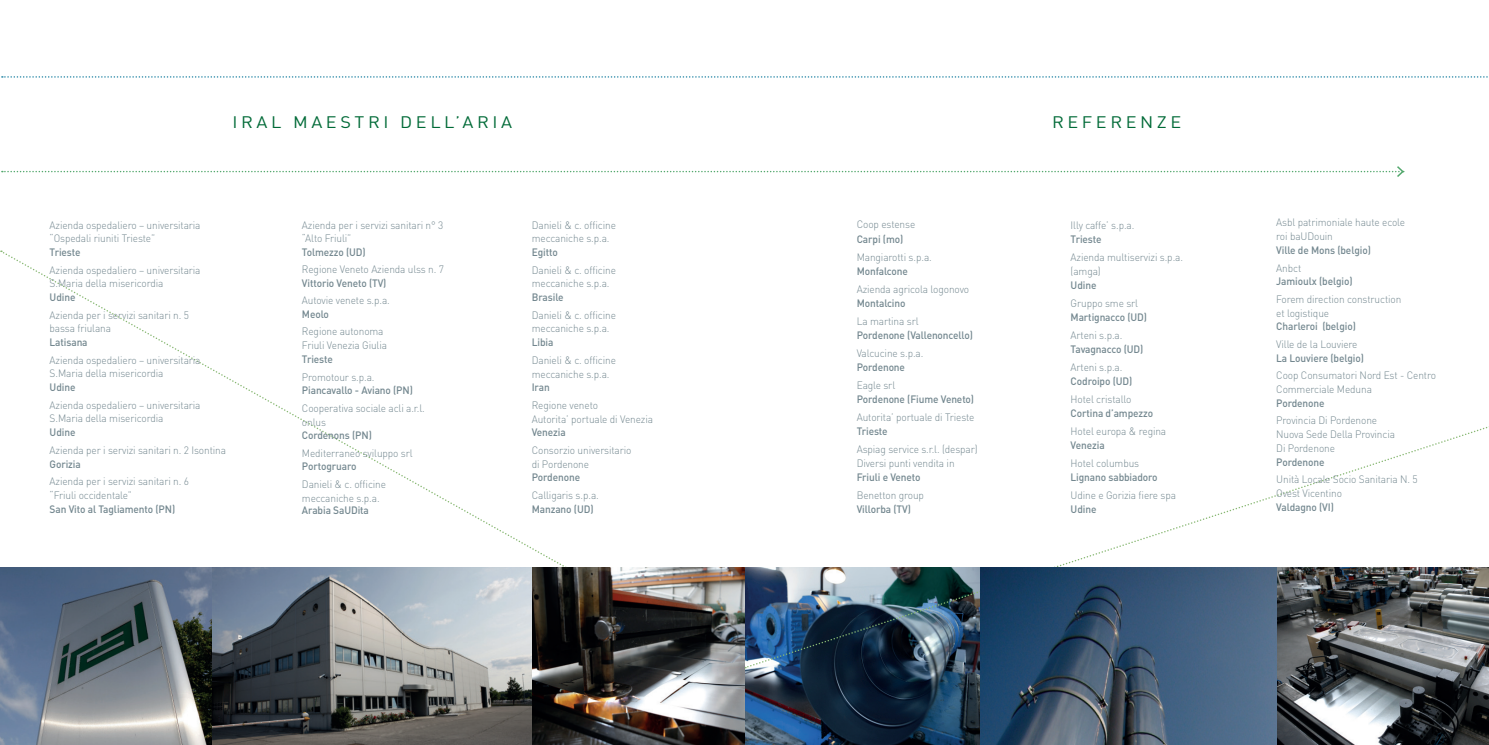
<style>
.page{position:relative;width:1489px;height:745px;background:#fff}
.page>*{position:absolute;margin:0;border:0;box-sizing:border-box;transform-origin:0 0}
.t1{font:16.5px "DIN";letter-spacing:.2em;color:#006a37;scale:1.09 1}
.t2{font:300 10.62px/13.8px "DIN";letter-spacing:-.01em;color:#73878f;scale:.95 1}
.t3{font:500 10.62px "DIN";letter-spacing:-.01em;color:#73878f;scale:.95 1}
</style>
<div class="page">
<img style="left:0;top:567px;width:1488px;height:177px">
<svg style="left:2px;top:166px;width:1402px;height:11px"></svg>
<svg style="left:2px;top:76px;width:1486px;height:2px"></svg>
<svg style="left:2px;top:250px;width:743px;height:418px"></svg>
<svg style="left:746px;top:427px;width:742px;height:241px"></svg>
<h1 class="t1" style="left:232px;top:112px;width:258px">IRAL MAESTRI DELL’ARIA</h1>
<h1 class="t1" style="left:1052px;top:112px;width:120px">REFERENZE</h1>
<p class="t2" style="left:50px;top:217px;width:160px">Azienda ospedaliero – universitaria “Ospedali riuniti Trieste”</p>
<p class="t3" style="left:50px;top:245px;width:34px">Trieste</p>
<p class="t2" style="left:50px;top:262px;width:160px">Azienda ospedaliero – universitaria<br>S.Maria della misericordia</p>
<p class="t3" style="left:50px;top:290px;width:29px">Udine</p>
<p class="t2" style="left:50px;top:307px;width:148px">Azienda per i servizi sanitari n. 5 bassa friulana</p>
<p class="t3" style="left:50px;top:335px;width:42px">Latisana</p>
<p class="t2" style="left:50px;top:352px;width:160px">Azienda ospedaliero – universitaria<br>S.Maria della misericordia</p>
<p class="t3" style="left:50px;top:380px;width:29px">Udine</p>
<p class="t2" style="left:50px;top:397px;width:160px">Azienda ospedaliero – universitaria<br>S.Maria della misericordia</p>
<p class="t3" style="left:50px;top:425px;width:29px">Udine</p>
<p class="t2" style="left:50px;top:442px;width:187px">Azienda per i servizi sanitari n. 2 Isontina</p>
<p class="t3" style="left:50px;top:456px;width:34px">Gorizia</p>
<p class="t2" style="left:50px;top:474px;width:148px">Azienda per i servizi sanitari n. 6 “Friuli occidentale”</p>
<p class="t3" style="left:50px;top:501px;width:134px">San Vito al Tagliamento (PN)</p>
<p class="t2" style="left:302px;top:218px;width:150px">Azienda per i servizi sanitari n° 3 “Alto Friuli”</p>
<p class="t3" style="left:302px;top:245px;width:69px">Tolmezzo (UD)</p>
<p class="t2" style="left:302px;top:262px;width:151px">Regione Veneto Azienda ulss n. 7</p>
<p class="t3" style="left:302px;top:276px;width:90px">Vittorio Veneto (TV)</p>
<p class="t2" style="left:302px;top:293px;width:94px">Autovie venete s.p.a.</p>
<p class="t3" style="left:302px;top:307px;width:30px">Meolo</p>
<p class="t2" style="left:302px;top:324px;width:91px">Regione autonoma<br>Friuli Venezia Giulia</p>
<p class="t3" style="left:302px;top:352px;width:34px">Trieste</p>
<p class="t2" style="left:302px;top:370px;width:78px">Promotour s.p.a.</p>
<p class="t3" style="left:302px;top:383px;width:118px">Piancavallo - Aviano (PN)</p>
<p class="t2" style="left:302px;top:401px;width:131px">Cooperativa sociale acli a.r.l. onlus</p>
<p class="t3" style="left:302px;top:428px;width:75px">Cordenons (PN)</p>
<p class="t2" style="left:302px;top:446px;width:118px">Mediterraneo sviluppo srl</p>
<p class="t3" style="left:302px;top:459px;width:59px">Portogruaro</p>
<p class="t2" style="left:302px;top:477px;width:90px">Danieli &amp; c. officine meccaniche s.p.a.</p>
<p class="t3" style="left:302px;top:503px;width:72px">Arabia SaUDita</p>
<p class="t2" style="left:531px;top:218px;width:90px">Danieli &amp; c. officine meccaniche s.p.a.</p>
<p class="t3" style="left:531px;top:245px;width:29px">Egitto</p>
<p class="t2" style="left:531px;top:262px;width:90px">Danieli &amp; c. officine meccaniche s.p.a.</p>
<p class="t3" style="left:531px;top:290px;width:35px">Brasile</p>
<p class="t2" style="left:531px;top:307px;width:90px">Danieli &amp; c. officine meccaniche s.p.a.</p>
<p class="t3" style="left:531px;top:335px;width:24px">Libia</p>
<p class="t2" style="left:531px;top:352px;width:90px">Danieli &amp; c. officine meccaniche s.p.a.</p>
<p class="t3" style="left:531px;top:380px;width:21px">Iran</p>
<p class="t2" style="left:531px;top:397px;width:129px">Regione veneto<br>Autorita’ portuale di Venezia</p>
<p class="t3" style="left:531px;top:425px;width:37px">Venezia</p>
<p class="t2" style="left:531px;top:442px;width:106px">Consorzio universitario di Pordenone</p>
<p class="t3" style="left:531px;top:470px;width:52px">Pordenone</p>
<p class="t2" style="left:531px;top:487px;width:72px">Calligaris s.p.a.</p>
<p class="t3" style="left:531px;top:501px;width:67px">Manzano (UD)</p>
<p class="t2" style="left:856px;top:217px;width:63px">Coop estense</p>
<p class="t3" style="left:856px;top:232px;width:51px">Carpi (mo)</p>
<p class="t2" style="left:856px;top:249px;width:81px">Mangiarotti s.p.a.</p>
<p class="t3" style="left:856px;top:264px;width:55px">Monfalcone</p>
<p class="t2" style="left:856px;top:281px;width:120px">Azienda agricola logonovo</p>
<p class="t3" style="left:856px;top:296px;width:53px">Montalcino</p>
<p class="t2" style="left:856px;top:313px;width:67px">La martina srl</p>
<p class="t3" style="left:856px;top:328px;width:124px">Pordenone (Vallenoncello)</p>
<p class="t2" style="left:856px;top:345px;width:72px">Valcucine s.p.a.</p>
<p class="t3" style="left:856px;top:360px;width:52px">Pordenone</p>
<p class="t2" style="left:856px;top:377px;width:42px">Eagle srl</p>
<p class="t3" style="left:856px;top:392px;width:125px">Pordenone (Fiume Veneto)</p>
<p class="t2" style="left:856px;top:409px;width:126px">Autorita’ portuale di Trieste</p>
<p class="t3" style="left:856px;top:424px;width:34px">Trieste</p>
<p class="t2" style="left:856px;top:441px;width:129px">Aspiag service s.r.l. (despar)<br>Diversi punti vendita in</p>
<p class="t3" style="left:856px;top:470px;width:69px">Friuli e Veneto</p>
<p class="t2" style="left:856px;top:487px;width:72px">Benetton group</p>
<p class="t3" style="left:856px;top:502px;width:59px">Villorba (TV)</p>
<p class="t2" style="left:1070px;top:217px;width:69px">Illy caffe’ s.p.a.</p>
<p class="t3" style="left:1070px;top:232px;width:34px">Trieste</p>
<p class="t2" style="left:1070px;top:249px;width:120px">Azienda multiservizi s.p.a. (amga)</p>
<p class="t3" style="left:1070px;top:278px;width:29px">Udine</p>
<p class="t2" style="left:1070px;top:295px;width:73px">Gruppo sme srl</p>
<p class="t3" style="left:1070px;top:310px;width:82px">Martignacco (UD)</p>
<p class="t2" style="left:1070px;top:327px;width:56px">Arteni s.p.a.</p>
<p class="t3" style="left:1070px;top:342px;width:78px">Tavagnacco (UD)</p>
<p class="t2" style="left:1070px;top:359px;width:56px">Arteni s.p.a.</p>
<p class="t3" style="left:1070px;top:374px;width:66px">Codroipo (UD)</p>
<p class="t2" style="left:1070px;top:391px;width:65px">Hotel cristallo</p>
<p class="t3" style="left:1070px;top:406px;width:88px">Cortina d’ampezzo</p>
<p class="t2" style="left:1070px;top:423px;width:102px">Hotel europa &amp; regina</p>
<p class="t3" style="left:1070px;top:438px;width:37px">Venezia</p>
<p class="t2" style="left:1070px;top:455px;width:74px">Hotel columbus</p>
<p class="t3" style="left:1070px;top:470px;width:93px">Lignano sabbiadoro</p>
<p class="t2" style="left:1070px;top:487px;width:112px">Udine e Gorizia fiere spa</p>
<p class="t3" style="left:1070px;top:502px;width:29px">Udine</p>
<p class="t2" style="left:1276px;top:215px;width:137px">Asbl patrimoniale haute ecole roi baUDouin</p>
<p class="t3" style="left:1276px;top:243px;width:101px">Ville de Mons (belgio)</p>
<p class="t2" style="left:1276px;top:260px;width:28px">Anbct</p>
<p class="t3" style="left:1276px;top:274px;width:82px">Jamioulx (belgio)</p>
<p class="t2" style="left:1276px;top:292px;width:133px">Forem direction construction et logistique</p>
<p class="t3" style="left:1276px;top:319px;width:85px">Charleroi (belgio)</p>
<p class="t2" style="left:1276px;top:337px;width:87px">Ville de la Louviere</p>
<p class="t3" style="left:1276px;top:351px;width:94px">La Louviere (belgio)</p>
<p class="t2" style="left:1276px;top:368px;width:170px">Coop Consumatori Nord Est - Centro<br>Commerciale Meduna</p>
<p class="t3" style="left:1276px;top:396px;width:52px">Pordenone</p>
<p class="t2" style="left:1276px;top:413px;width:126px">Provincia Di Pordenone<br>Nuova Sede Della Provincia<br>Di Pordenone</p>
<p class="t3" style="left:1276px;top:454px;width:52px">Pordenone</p>
<p class="t2" style="left:1276px;top:472px;width:150px">Unità Locale Socio Sanitaria N. 5<br>Ovest Vicentino</p>
<p class="t3" style="left:1276px;top:499px;width:62px">Valdagno (VI)</p>
</div>
